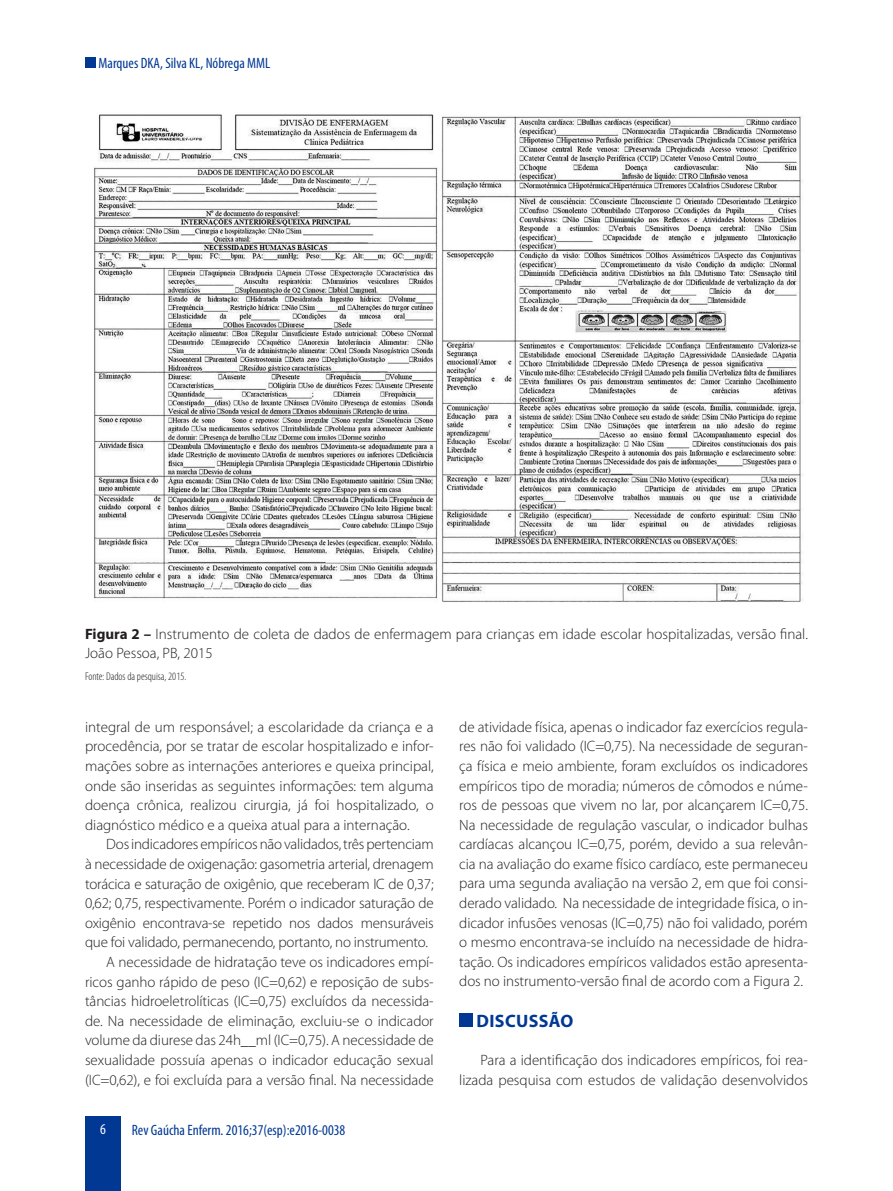
<style>
.page{position:relative;width:893px;height:1191px;background:#fff}
.page>*{position:absolute;margin:0;border:0;box-sizing:border-box;transform-origin:0 0}
.subtítulo1{font:700 18px "Myriad Pro";letter-spacing:.02em;color:#003894}
.texto{font:300 15px/19.6px "Myriad Pro";letter-spacing:-.005em;color:#231f20;text-align:justify}
.legendas{font:300 15px/19.5px "Myriad Pro";color:#231f20}
.t1{font:condensed 15px "Myriad Pro";color:#003894}
.t2{font:condensed 15px "Myriad Pro";color:#fff}
.rodapé{font:300 condensed 11.25px "Myriad Pro";color:#231f20}
.s1{font-weight:700}
</style>
<div class="page">
<div style="left:85px;top:1116px;width:36px;height:75px;background:#003894"></div>
<div style="left:85px;top:57px;width:10px;height:11px;background:#003894"></div>
<div style="left:459px;top:1013px;width:14px;height:13px;background:#003894"></div>
<img style="left:94px;top:114px;width:709px;height:488px">
<p class="t1" style="left:99px;top:55px;width:173px">Marques DKA, Silva KL, Nóbrega MML</p>
<p class="legendas" style="left:85px;top:624px;width:724px"><span class="s1">Figura 2 –</span> Instrumento de coleta de dados de enfermagem para crianças em idade escolar hospitalizadas, versão final.<br>João Pessoa, PB, 2015</p>
<p class="rodapé" style="left:85px;top:670px;width:103px">Fonte: Dados da pesquisa, 2015.</p>
<p class="texto" style="left:85px;top:717px;width:350px">integral de um responsável; a escolaridade da criança e a procedência, por se tratar de escolar hospitalizado e infor&shy;mações sobre as internações anteriores e queixa principal, onde são inseridas as seguintes informações: tem alguma doença crônica, realizou cirurgia, já foi hospitalizado, o diagnóstico médico e a queixa atual para a internação.</p>
<p class="texto" style="left:85px;top:835px;width:350px;text-indent:21px">Dos indicadores empíricos não validados, três pertenciam à necessidade de oxigenação: gasometria arterial, drenagem torácica e saturação de oxigênio, que receberam IC de 0,37; 0,62; 0,75, respectivamente. Porém o indicador saturação de oxigênio encontrava-se repetido nos dados mensuráveis que foi validado, permanecendo, portanto, no instrumento.</p>
<p class="texto" style="left:85px;top:952px;width:350px;text-indent:21px">A necessidade de hidratação teve os indicadores empí&shy;ricos ganho rápido de peso (IC=0,62) e reposição de subs&shy;tâncias hidroeletrolíticas (IC=0,75) excluídos da necessida&shy;de. Na necessidade de eliminação, excluiu-se o indicador volume da diurese das 24h__ml (IC=0,75). A necessidade de sexualidade possuía apenas o indicador educação sexual (IC=0,62), e foi excluída para a versão final. Na necessidade</p>
<p class="t2" style="left:100px;top:1121px;width:7px">6</p>
<p class="t1" style="left:132px;top:1122px;width:215px">Rev Gaúcha Enferm. 2016;37(esp):e2016-0038</p>
<p class="texto" style="left:459px;top:717px;width:350px">de atividade física, apenas o indicador faz exercícios regula&shy;res não foi validado (IC=0,75). Na necessidade de seguran&shy;ça física e meio ambiente, foram excluídos os indicadores empíricos tipo de moradia; números de cômodos e núme&shy;ros de pessoas que vivem no lar, por alcançarem IC=0,75.<br>Na necessidade de regulação vascular, o indicador bulhas cardíacas alcançou IC=0,75, porém, devido a sua relevân&shy;cia na avaliação do exame físico cardíaco, este permaneceu para uma segunda avaliação na versão 2, em que foi consi&shy;derado validado. Na necessidade de integridade física, o in&shy;dicador infusões venosas (IC=0,75) não foi validado, porém o mesmo encontrava-se incluído na necessidade de hidra&shy;tação. Os indicadores empíricos validados estão apresenta&shy;dos no instrumento-versão final de acordo com a Figura 2.</p>
<p class="subtítulo1" style="left:477px;top:1009px;width:98px">DISCUSSÃO</p>
<p class="texto" style="left:459px;top:1051px;width:350px;line-height:19.2px;text-align:right">Para a identificação dos indicadores empíricos, foi rea&shy;lizada pesquisa com estudos de validação desenvolvidos</p>
</div>
